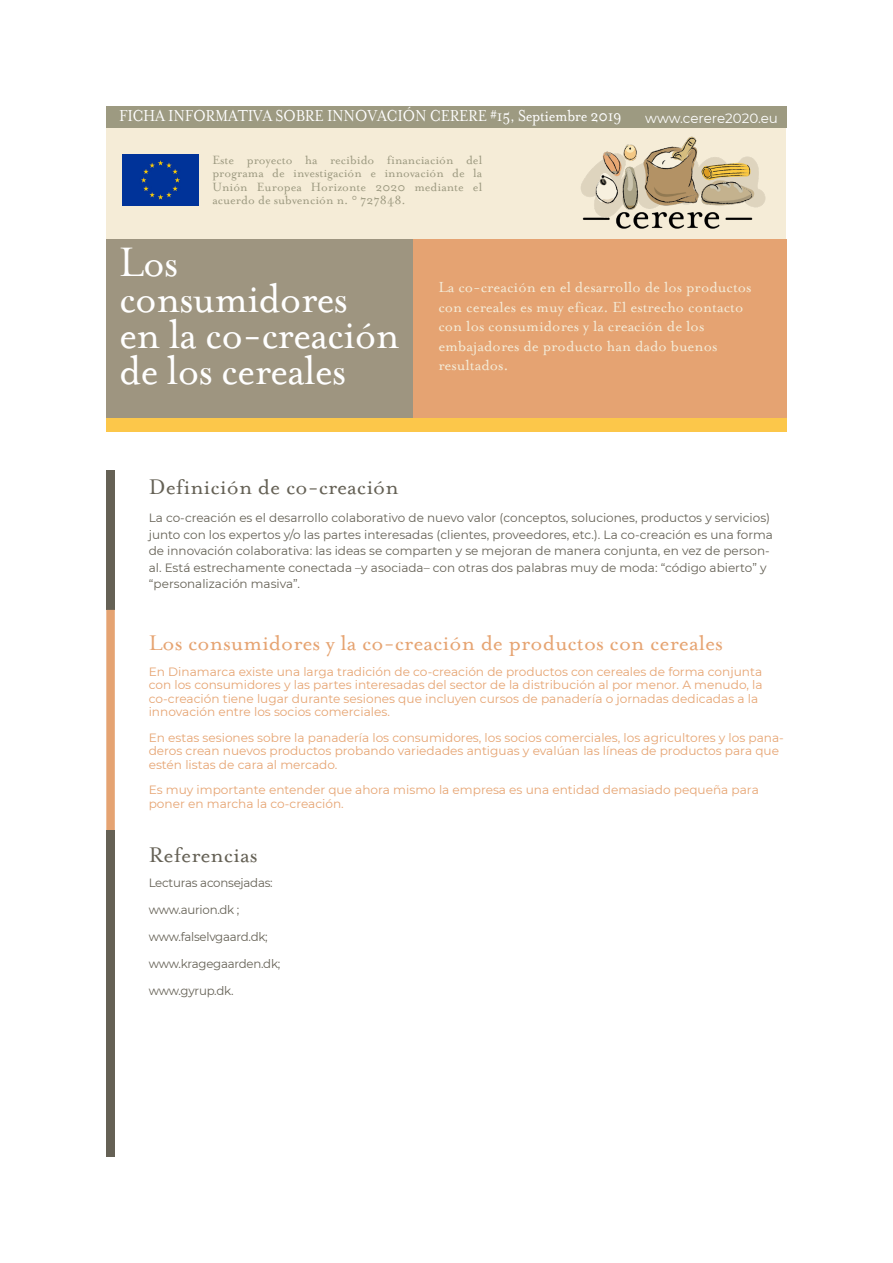
<style>
.page{position:relative;width:893px;height:1263px;background:#fff}
.page>*{position:absolute;margin:0;border:0;box-sizing:border-box;transform-origin:0 0}
.t1{font:46.5px/36px "Mrs Eaves Roman";letter-spacing:-.02em;color:#fff;scale:.93 1}
.Leipäteksti{font:24px "Mrs Eaves Roman";color:#e6a472}
.Leipäteksti-2{font:24px "Mrs Eaves Roman";color:#656155}
.t2{font:18px "Mrs Eaves Roman";letter-spacing:-.02em;color:#fff;scale:.89 1}
.t3{font:16.5px/19.5px "Mrs Eaves Roman";color:#f4ebd7}
.t4{font:13.5px/13.5px "Mrs Eaves Roman";color:#9d9a81;text-align:justify}
.t5{font:13.5px "Montserrat";letter-spacing:-.005em;color:#fff}
.Leipäteksti-3{font:12px/13.5px "Montserrat";color:#e6a472}
.Standard__user{font:12px/16.5px "Montserrat";color:#656155}
.Standard__user-2{font:12px "Montserrat";letter-spacing:-.02em;color:#656155}
</style>
<div class="page">
<div style="left:106px;top:128px;width:680px;height:112px;background:#f5ecd7"></div>
<img style="left:581px;top:136px;width:185px;height:93px">
<div style="left:106px;top:106px;width:681px;height:22px;background:#9d9a81"></div>
<div style="left:122px;top:155px;width:76px;height:50px;background:#039"></div>
<div style="left:106px;top:239px;width:307px;height:186px;background:#9e9580"></div>
<div style="left:413px;top:239px;width:374px;height:180px;background:#e5a372"></div>
<div style="left:106px;top:471px;width:9px;height:139px;background:#656155"></div>
<svg style="left:106px;top:610px;width:9px;height:220px;background:#e6a779"></svg>
<div style="left:106px;top:418px;width:681px;height:13px;background:#fcc74a"></div>
<div style="left:106px;top:830px;width:9px;height:327px;background:#656155"></div>
<p class="t2" style="left:119px;top:106px;width:566px">FICHA INFORMATIVA SOBRE INNOVACIÓN CERERE #15, Septiembre 2019</p>
<p class="t4" style="left:212px;top:153px;width:271px">Este proyecto ha recibido financiación del programa de investigación e innovación de la Unión Europea Horizonte 2020 mediante el acuerdo de subvención n. ° 727848.</p>
<p class="t5" style="left:645px;top:109px;width:134px">www.cerere2020.eu</p>
<p class="t1" style="left:119px;top:245px;width:248px">Los consumidores</p>
<p class="t1" style="left:119px;top:317px;width:303px">en la co-creación de los cereales</p>
<p class="t3" style="left:438px;top:278px;width:315px">La co-creación en el desarrollo de los productos con cereales es muy eficaz. El estrecho contacto con los consumidores y la creación de los embajadores de producto han dado buenos resultados.</p>
<p class="Leipäteksti-2" style="left:149px;top:474px;width:252px">Definición de co-creación</p>
<p class="Standard__user" style="left:149px;top:509px;width:626px">La co-creación es el desarrollo colaborativo de nuevo valor (conceptos, soluciones, productos y servicios) junto con los expertos y/o las partes interesadas (clientes, proveedores, etc.). La co-creación es una forma de innovación colaborativa: las ideas se comparten y se mejoran de manera conjunta, en vez de person&shy;al. Está estrechamente conectada –y asociada– con otras dos palabras muy de moda: “código abierto” y “personalización masiva”.</p>
<p class="Leipäteksti" style="left:149px;top:630px;width:576px">Los consumidores y la co-creación de productos con cereales</p>
<p class="Leipäteksti-3" style="left:149px;top:664px;width:615px">En Dinamarca existe una larga tradición de co-creación de productos con cereales de forma conjunta con los consumidores y las partes interesadas del sector de la distribución al por menor. A menudo, la co-creación tiene lugar durante sesiones que incluyen cursos de panadería o jornadas dedicadas a la innovación entre los socios comerciales.</p>
<p class="Leipäteksti-3" style="left:149px;top:730px;width:637px">En estas sesiones sobre la panadería los consumidores, los socios comerciales, los agricultores y los pana&shy;deros crean nuevos productos probando variedades antiguas y evalúan las líneas de productos para que estén listas de cara al mercado.</p>
<p class="Leipäteksti-3" style="left:149px;top:783px;width:612px">Es muy importante entender que ahora mismo la empresa es una entidad demasiado pequeña para poner en marcha la co-creación.</p>
<p class="Leipäteksti-2" style="left:149px;top:842px;width:110px">Referencias</p>
<p class="Standard__user-2" style="left:149px;top:875px;width:125px">Lecturas aconsejadas:</p>
<p class="Standard__user-2" style="left:149px;top:902px;width:92px">www.aurion.dk ;</p>
<p class="Standard__user-2" style="left:149px;top:929px;width:121px">www.falselvgaard.dk;</p>
<p class="Standard__user-2" style="left:149px;top:956px;width:133px">www.kragegaarden.dk;</p>
<p class="Standard__user-2" style="left:149px;top:983px;width:86px">www.gyrup.dk.</p>
</div>
